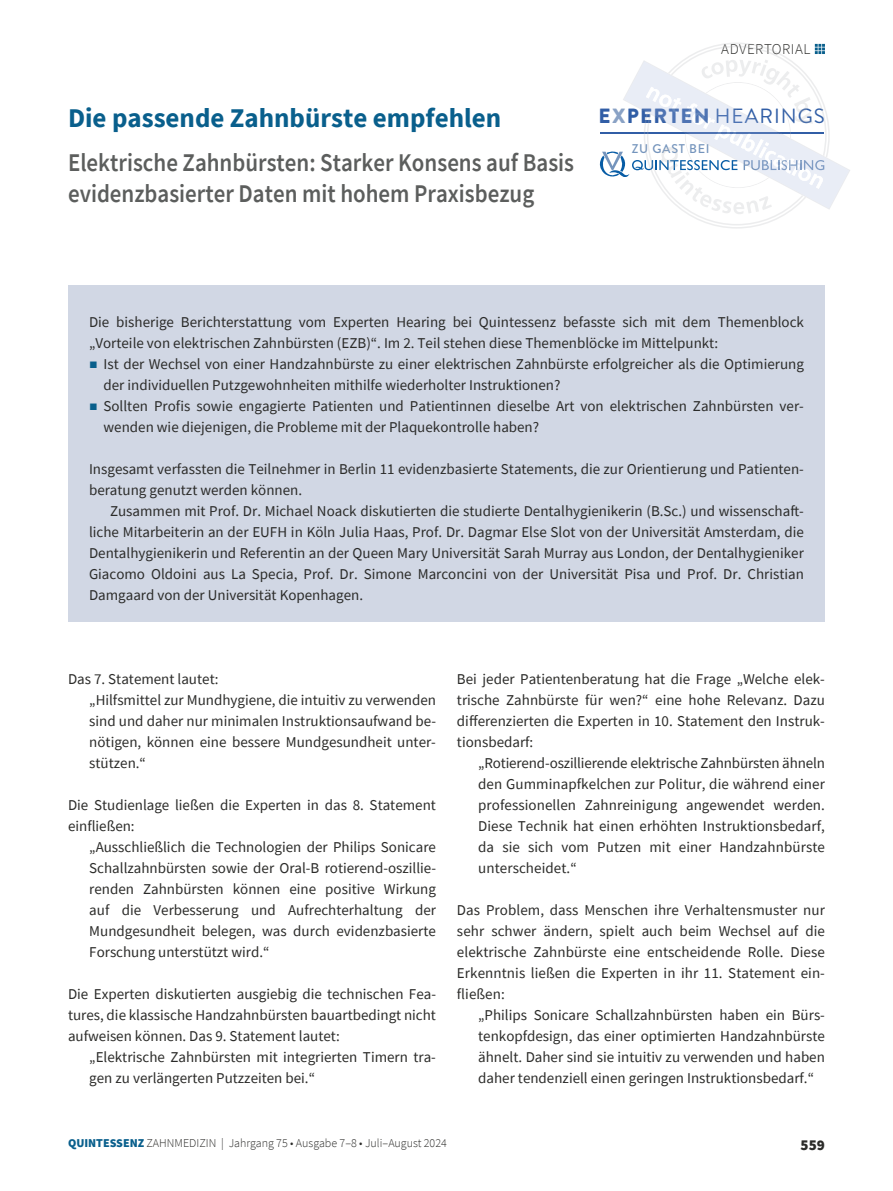
<style>
.page{position:relative;width:893px;height:1191px;background:#fff}
.page>*{position:absolute;margin:0;border:0;box-sizing:border-box;transform-origin:0 0}
.t1{font:700 27px "Source Sans Pro";color:#095f8c}
.t2{font:600 25.5px/31.5px "Source Sans Pro";color:#5c5e5d;scale:.9 1}
.t3{font:20.55px "Brandon Grotesque";letter-spacing:.05em;color:#315ea6}
.t4{font:15px/21px "Source Sans Pro";color:#2b2b29}
.t5{font:300 15px "Source Sans Pro";letter-spacing:.035em;color:#2b2b29}
.t6{font:900 15px "Source Sans Pro";color:#2b2b29}
.t7{font:500 12.6px "Brandon Grotesque";letter-spacing:.06em;color:#7494bc}
.t8{font:300 12px "Source Sans Pro";color:#2b2b29}
.s1{font-weight:900}
.s2{font-weight:900;color:#8aa2c5}
.s3{font-family:"Lin Libertine OB";color:#095f8c}
.s4{font-weight:900;color:#095f8c}
</style>
<div class="page">
<div style="left:68px;top:285px;width:757px;height:336px;background:#d1d7e4"></div>
<svg style="left:600px;top:43px;width:250px;height:186px"></svg>
<h1 class="t1" style="left:68px;top:99px;width:435px">Die passende Zahnbürste empfehlen</h1>
<h2 class="t2" style="left:68px;top:146px;width:564px">Elektrische Zahnbürsten: Starker Konsens auf Basis evidenzbasierter Daten mit hohem Praxisbezug</h2>
<p class="t5" style="left:721px;top:40px;width:91px">ADVERTORIAL</p>
<h3 class="t3" style="left:599px;top:101px;width:228px"><span class="s1">E</span><span class="s2">X</span><span class="s1">PERTEN</span> HEARINGS</h3>
<p class="t7" style="left:632px;top:140px;width:79px">ZU GAST BEI</p>
<p class="t4" style="left:89px;top:311px;width:716px">Die bisherige Berichterstattung vom Experten Hearing bei Quintessenz befasste sich mit dem Themenblock „Vorteile von elektrischen Zahnbürsten (EZB)“. Im 2. Teil stehen diese Themenblöcke im Mittelpunkt:</p>
<p class="t4" style="left:103px;top:353px;width:702px;text-indent:-14px"><span class="s3">■</span> Ist der Wechsel von einer Handzahnbürste zu einer elektrischen Zahnbürste erfolgreicher als die Optimierung der individuellen Putzgewohnheiten mithilfe wiederholter Instruktionen?</p>
<p class="t4" style="left:103px;top:395px;width:702px;text-indent:-14px"><span class="s3">■</span> Sollten Profis sowie engagierte Patienten und Patientinnen dieselbe Art von elektrischen Zahnbürsten ver&shy;wenden wie diejenigen, die Probleme mit der Plaquekontrolle haben?</p>
<p class="t4" style="left:89px;top:458px;width:715px">Insgesamt verfassten die Teilnehmer in Berlin 11 evidenzbasierte Statements, die zur Orientierung und Patienten&shy;beratung genutzt werden können.</p>
<p class="t4" style="left:89px;top:500px;width:716px;text-align:justify;text-indent:21px">Zusammen mit Prof. Dr. Michael Noack diskutierten die studierte Dentalhygienikerin (B.Sc.) und wissenschaft&shy;liche Mitarbeiterin an der EUFH in Köln Julia Haas, Prof. Dr. Dagmar Else Slot von der Universität Amsterdam, die Dentalhygienikerin und Referentin an der Queen Mary Universität Sarah Murray aus London, der Dentalhygieniker Giacomo Oldoini aus La Specia, Prof. Dr. Simone Marconcini von der Universität Pisa und Prof. Dr. Christian Damgaard von der Universität Kopenhagen.</p>
<p class="t4" style="left:89px;top:668px;width:348px;text-indent:-21px">Das 7. Statement lautet:<br>„Hilfsmittel zur Mundhygiene, die intuitiv zu verwenden sind und daher nur minimalen Instruktionsaufwand be&shy;nötigen, können eine bessere Mundgesundheit unter&shy;stützen.“</p>
<p class="t4" style="left:68px;top:794px;width:369px">Die Studienlage ließen die Experten in das 8. Statement einfließen:</p>
<p class="t4" style="left:89px;top:836px;width:348px;text-align:justify">„Ausschließlich die Technologien der Philips Sonicare Schallzahnbürsten sowie der Oral-B rotierend-oszillie&shy;renden Zahnbürsten können eine positive Wirkung auf die Verbesserung und Aufrechterhaltung der Mundgesundheit belegen, was durch evidenzbasierte Forschung unterstützt wird.“</p>
<p class="t4" style="left:68px;top:983px;width:369px;text-align:justify">Die Experten diskutierten ausgiebig die technischen Fea&shy;tures, die klassische Handzahnbürsten bauartbedingt nicht aufweisen können. Das 9. Statement lautet:</p>
<p class="t4" style="left:89px;top:1046px;width:348px">„Elektrische Zahnbürsten mit integrierten Timern tra&shy;gen zu verlängerten Putzzeiten bei.“</p>
<p class="t4" style="left:457px;top:668px;width:369px;text-align:justify">Bei jeder Patientenberatung hat die Frage „Welche elek&shy;trische Zahnbürste für wen?“ eine hohe Relevanz. Dazu differenzierten die Experten in 10. Statement den Instruk&shy;tionsbedarf:</p>
<p class="t4" style="left:478px;top:752px;width:348px;text-align:justify">„Rotierend-oszillierende elektrische Zahnbürsten ähneln den Gumminapfkelchen zur Politur, die während einer professionellen Zahnreinigung angewendet werden.<br>Diese Technik hat einen erhöhten Instruktionsbedarf, da sie sich vom Putzen mit einer Handzahnbürste unterscheidet.“</p>
<p class="t4" style="left:457px;top:899px;width:369px;text-align:justify">Das Problem, dass Menschen ihre Verhaltensmuster nur sehr schwer ändern, spielt auch beim Wechsel auf die elektrische Zahnbürste eine entscheidende Rolle. Diese Erkenntnis ließen die Experten in ihr 11. Statement ein&shy;fließen:</p>
<p class="t4" style="left:478px;top:1004px;width:348px;text-align:justify">„Philips Sonicare Schallzahnbürsten haben ein Bürs&shy;tenkopfdesign, das einer optimierten Handzahnbürste ähnelt. Daher sind sie intuitiv zu verwenden und haben daher tendenziell einen geringen Instruktionsbedarf.“</p>
<p class="t8" style="left:68px;top:1136px;width:380px"><span class="s4">QUINTESSENZ</span> ZAHNMEDIZIN | Jahrgang 75 • Ausgabe 7–8 • Juli–August 2024</p>
<p class="t6" style="left:801px;top:1134px;width:26px">559</p>
</div>
